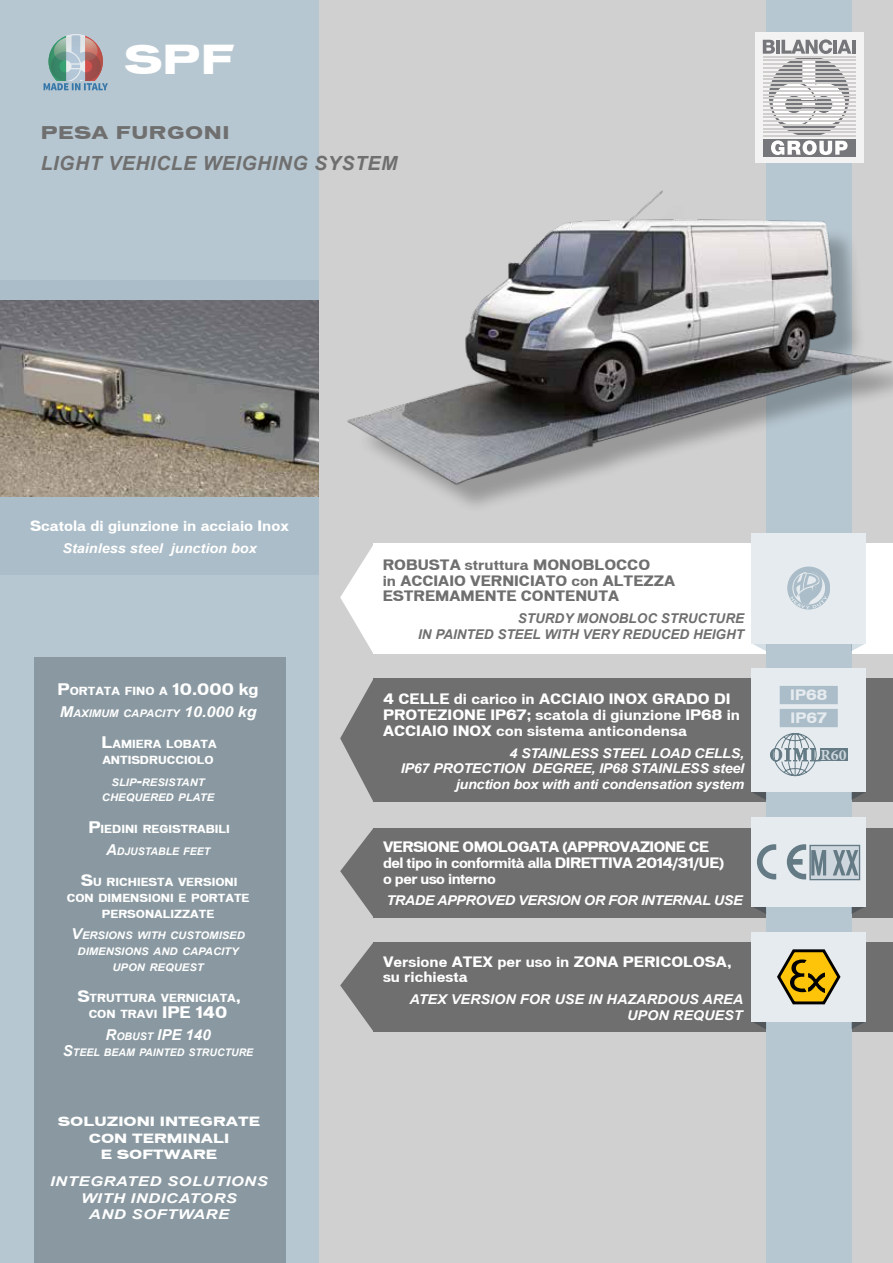
<style>
.page{position:relative;width:893px;height:1263px;background:#fff}
.page>*{position:absolute;margin:0;border:0;box-sizing:border-box;transform-origin:0 0}
.t1{font:37.5px "Vonnes Bold Extended";color:#fff}
.t2{font:700 21.45px "Adobe Arabic";color:#ced7dd}
.t3{font:italic 700 19.5px "Arial";letter-spacing:.03em;color:#706f6f}
.t4{font:16.5px "Vonnes Bold Extended";letter-spacing:.03em;color:#706f6f}
.t5{font:italic 700 15px "Arial";color:#fff}
.t6{font:700 13.5px/15.8px "Vonnes";color:#fff}
.t7{font:italic 700 13.5px/15.8px "Arial";letter-spacing:-.02em;color:#fff;text-align:right;scale:1.07 1}
.t8{font:700 13.5px/15.8px "Vonnes";letter-spacing:-.04em;color:#fff}
.t9{font:700 13.5px/15.8px "Vonnes";color:#706f6f}
.t10{font:italic 700 13.5px/15.8px "Arial";color:#fff;text-align:right;scale:1.07 1}
.t11{font:italic 700 13.5px/15.8px "Arial";color:#706f6f;text-align:right}
.t12{font:italic 700 13.5px/16.5px "Arial";letter-spacing:.03em;color:#fff;text-align:center;scale:1.23 1}
.t13{font:700 13.5px/23px "Vonnes";color:#e5ebef}
.t14{font:12px/16.5px "Vonnes Bold Extended";color:#fff;text-align:center}
.t15{font:700 10.5px/15.8px "Vonnes";color:#fff;text-align:center}
.t16{font:italic 700 10.5px/15.8px "Arial";color:#fff;text-align:center;scale:1.07 1}
.t17{font:italic 700 10.5px "Arial";color:#fff}
.s1{font-size:15px}
</style>
<div class="page">
<div style="left:319px;top:0;width:574px;height:1263px;background:#d0d0d0"></div>
<div style="left:373px;top:828px;width:520px;height:89px;background:#706f6f"></div>
<svg style="left:340px;top:829px;width:33px;height:88px"></svg>
<div style="left:373px;top:543px;width:520px;height:111px;background:#fff"></div>
<svg style="left:340px;top:546px;width:33px;height:107px"></svg>
<div style="left:373px;top:942px;width:520px;height:89px;background:#706f6f"></div>
<svg style="left:340px;top:943px;width:33px;height:88px"></svg>
<div style="left:373px;top:679px;width:520px;height:123px;background:#706f6f"></div>
<svg style="left:340px;top:680px;width:33px;height:121px"></svg>
<div style="left:0;top:0;width:319px;height:1263px;background:#b7c7d1"></div>
<svg style="left:44px;top:34px;width:64px;height:56px"></svg>
<div style="left:766px;top:0;width:85px;height:1263px;background:#b7c7d1"></div>
<div style="left:755px;top:32px;width:108px;height:131px;background:#f3f3f3"></div>
<svg style="left:769px;top:56px;width:80px;height:81px"></svg>
<div style="left:763px;top:139px;width:92px;height:17px;background:#76777a"></div>
<svg style="left:771px;top:140px;width:76px;height:6px"></svg>
<svg style="left:763px;top:39px;width:88px;height:85px"></svg>
<hr style="left:852px;top:40px;width:3px;height:14px;background:#76777a">
<hr style="left:763px;top:56px;width:92px;height:1px;background:#d0cfcd">
<hr style="left:763px;top:60px;width:92px;height:1px;background:#d0cfcd">
<hr style="left:763px;top:64px;width:92px;height:1px;background:#d0cfcd">
<hr style="left:763px;top:67px;width:92px;height:2px;background:#d0cfcd">
<hr style="left:763px;top:71px;width:92px;height:2px;background:#d0cfcd">
<hr style="left:763px;top:75px;width:92px;height:1px;background:#d0cfcd">
<hr style="left:763px;top:79px;width:92px;height:1px;background:#d0cfcd">
<hr style="left:763px;top:82px;width:92px;height:2px;background:#d0cfcd">
<hr style="left:763px;top:86px;width:92px;height:2px;background:#d0cfcd">
<hr style="left:763px;top:90px;width:92px;height:1px;background:#d0cfcd">
<hr style="left:763px;top:94px;width:92px;height:1px;background:#d0cfcd">
<hr style="left:763px;top:98px;width:92px;height:1px;background:#d0cfcd">
<hr style="left:763px;top:101px;width:92px;height:2px;background:#d0cfcd">
<hr style="left:763px;top:105px;width:92px;height:2px;background:#d0cfcd">
<hr style="left:763px;top:109px;width:92px;height:1px;background:#d0cfcd">
<hr style="left:763px;top:113px;width:92px;height:1px;background:#d0cfcd">
<hr style="left:763px;top:117px;width:92px;height:1px;background:#d0cfcd">
<hr style="left:763px;top:120px;width:92px;height:2px;background:#d0cfcd">
<hr style="left:763px;top:124px;width:92px;height:2px;background:#d0cfcd">
<hr style="left:763px;top:128px;width:92px;height:1px;background:#d0cfcd">
<hr style="left:763px;top:132px;width:92px;height:1px;background:#d0cfcd">
<hr style="left:763px;top:135px;width:92px;height:2px;background:#d0cfcd">
<div style="left:355px;top:198px;width:538px;height:316px;background:#000;opacity:.27"></div>
<img style="left:347px;top:146px;width:546px;height:360px">
<svg style="left:752px;top:906px;width:14px;height:8px"></svg>
<svg style="left:851px;top:906px;width:15px;height:8px"></svg>
<div style="left:752px;top:817px;width:114px;height:89px;background:#e5ebef"></div>
<svg style="left:752px;top:643px;width:14px;height:8px"></svg>
<svg style="left:851px;top:643px;width:15px;height:8px"></svg>
<div style="left:752px;top:533px;width:114px;height:110px;background:#e5ebef"></div>
<div style="left:787px;top:566px;width:43px;height:43px;background:#abbdc8;border-radius:21px"></div>
<svg style="left:790px;top:572px;width:37px;height:37px"></svg>
<svg style="left:752px;top:1021px;width:14px;height:8px"></svg>
<svg style="left:851px;top:1021px;width:15px;height:8px"></svg>
<div style="left:752px;top:932px;width:114px;height:89px;background:#e5ebef"></div>
<svg style="left:777px;top:949px;width:64px;height:56px"></svg>
<svg style="left:752px;top:792px;width:14px;height:8px"></svg>
<svg style="left:851px;top:792px;width:14px;height:8px"></svg>
<div style="left:752px;top:669px;width:114px;height:123px;background:#e5ebef"></div>
<div style="left:780px;top:686px;width:58px;height:18px;background:#abbdc8"></div>
<div style="left:780px;top:709px;width:58px;height:18px;background:#abbdc8"></div>
<div style="left:820px;top:748px;width:27px;height:13px;background:#647a84"></div>
<svg style="left:770px;top:733px;width:50px;height:43px"></svg>
<div style="left:34px;top:658px;width:252px;height:605px;background:#8a99a1"></div>
<div style="left:0;top:281px;width:318px;height:294px;background:#abbdc8"></div>
<img style="left:0;top:300px;width:319px;height:197px">
<svg style="left:809px;top:845px;width:51px;height:35px"></svg>
<svg style="left:757px;top:844px;width:19px;height:35px"></svg>
<svg style="left:787px;top:844px;width:71px;height:35px"></svg>
<h1 class="t1" style="left:124px;top:36px;width:112px">SPF</h1>
<p class="t4" style="left:41px;top:122px;width:190px">PESA FURGONI</p>
<h3 class="t3" style="left:41px;top:150px;width:358px">LIGHT VEHICLE WEIGHING SYSTEM</h3>
<p class="t6" style="left:30px;top:518px;width:261px">Scatola di giunzione in acciaio Inox</p>
<p class="t10" style="left:62px;top:541px;width:183px">Stainless steel junction box</p>
<p class="t15" style="left:57px;top:683px;width:203px"><span class="s1">P</span>ORTATA FINO A <span class="s1">10.000</span> <span class="s1">kg</span></p>
<p class="t16" style="left:60px;top:705px;width:185px"><span class="s1">M</span>AXIMUM CAPACITY <span class="s1">10.000</span> <span class="s1">kg</span></p>
<p class="t15" style="left:102px;top:736px;width:117px;text-align:left"><span class="s1">L</span>AMIERA LOBATA<br>ANTISDRUCCIOLO</p>
<p class="t16" style="left:102px;top:774px;width:106px">SLIP<span class="s1">-</span>RESISTANT<br>CHEQUERED PLATE</p>
<p class="t15" style="left:88px;top:821px;width:143px"><span class="s1">P</span>IEDINI REGISTRABILI</p>
<p class="t17" style="left:106px;top:844px;width:106px"><span class="s1">A</span>DJUSTABLE FEET</p>
<p class="t15" style="left:67px;top:874px;width:184px"><span class="s1">S</span>U RICHIESTA VERSIONI<br>CON DIMENSIONI E PORTATE<br>PERSONALIZZATE</p>
<p class="t16" style="left:71px;top:928px;width:164px"><span class="s1">V</span>ERSIONS WITH CUSTOMISED<br>DIMENSIONS AND CAPACITY<br>UPON REQUEST</p>
<p class="t15" style="left:77px;top:990px;width:165px"><span class="s1">S</span>TRUTTURA VERNICIATA<span class="s1">,<br></span>CON TRAVI <span class="s1">IPE 140</span></p>
<p class="t17" style="left:106px;top:1029px;width:61px"><span class="s1">R</span>OBUST <span class="s1">IPE</span></p>
<p class="t5" style="left:186px;top:1025px;width:27px">140</p>
<p class="t17" style="left:63px;top:1045px;width:192px"><span class="s1">S</span>TEEL BEAM PAINTED STRUCTURE</p>
<p class="t14" style="left:58px;top:1113px;width:204px">SOLUZIONI INTEGRATE<br>CON TERMINALI<br>E SOFTWARE</p>
<p class="t12" style="left:50px;top:1173px;width:178px">INTEGRATED SOLUTIONS<br>WITH INDICATORS<br>AND SOFTWARE</p>
<p class="t9" style="left:383px;top:557px;width:294px">ROBUSTA struttura MONOBLOCCO<br>in ACCIAIO VERNICIATO con ALTEZZA<br>ESTREMAMENTE CONTENUTA</p>
<p class="t11" style="left:418px;top:611px;width:328px">STURDY MONOBLOC STRUCTURE<br>IN PAINTED STEEL WITH VERY REDUCED HEIGHT</p>
<p class="t6" style="left:383px;top:691px;width:358px">4 CELLE di carico in ACCIAIO INOX GRADO DI<br>PROTEZIONE IP67; scatola di giunzione IP68 in<br>ACCIAIO INOX con sistema anticondensa</p>
<p class="t7" style="left:401px;top:745px;width:322px">4 STAINLESS STEEL LOAD CELLS,<br>IP67 PROTECTION DEGREE, IP68 STAINLESS steel junction box with anti condensation system</p>
<p class="t8" style="left:383px;top:839px;width:343px">VERSIONE OMOLOGATA (APPROVAZIONE CE del tipo in conformità alla DIRETTIVA 2014/31/UE) o per uso interno</p>
<p class="t7" style="left:386px;top:893px;width:334px">TRADE APPROVED VERSION OR FOR INTERNAL USE</p>
<p class="t6" style="left:383px;top:953px;width:350px">Versione ATEX per uso in ZONA PERICOLOSA, su richiesta</p>
<p class="t10" style="left:409px;top:992px;width:314px">ATEX VERSION FOR USE IN HAZARDOUS AREA<br>UPON REQUEST</p>
<p class="t13" style="left:790px;top:684px;width:38px">IP68<br>IP67</p>
<h2 class="t2" style="left:820px;top:740px;width:28px">R60</h2>
</div>
